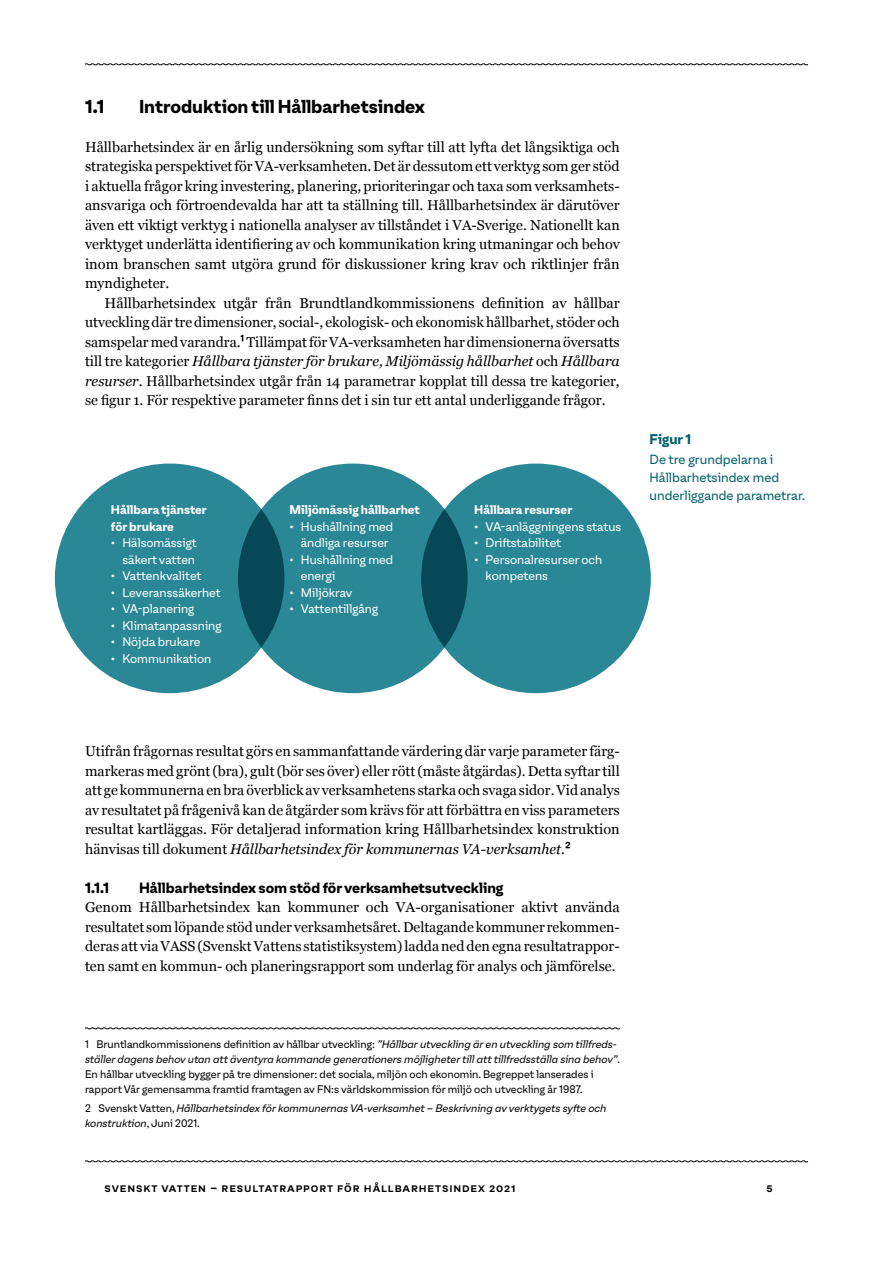
<style>
.page{position:relative;width:893px;height:1263px;background:#fff}
.page>*{position:absolute;margin:0;border:0;box-sizing:border-box;transform-origin:0 0}
.RUBRIK_2{font:700 18px "Oli Grotesk L";letter-spacing:-.005em;color:#000}
.TEXT{font:14.25px/19.5px "Georgia";color:#000;text-align:justify}
.TEXT_INDRAG{font:14.25px/19.5px "Georgia";color:#000;text-align:justify}
.RUBRIK_3{font:700 14.25px "Oli Grotesk L";color:#000}
.Bildtext_rubrik{font:700 13.5px "Oli Grotesk L";color:#00616a}
.Bildtext_färg{font:12.75px/18px "Oli Grotesk L";color:#00616a}
.t1{font:12px/16.5px "Oli Grotesk L";color:#fff}
.TABELL_BOLD{font:700 12px/16.5px "Oli Grotesk L";color:#fff}
.t2{font:500 12px "Oli Grotesk L";letter-spacing:.075em;color:#000}
.FOTNOT{font:10.5px/15px "Oli Grotesk L";color:#000}
.FOTNOT-2{font:italic 10.5px/15px "Oli Grotesk L";color:#000}
.s1{font-family:"Oli Grotesk L";font-weight:500}
.s2{font-style:italic}
.s3{font-style:normal}
</style>
<div class="page">
<svg style="left:85px;top:1027px;width:535px;height:3px"></svg>
<div style="left:55px;top:464px;width:229px;height:229px;background:#2a8896;border-radius:50%"></div>
<div style="left:238px;top:464px;width:230px;height:229px;background:#2a8896;border-radius:50%"></div>
<div style="left:421px;top:464px;width:230px;height:229px;background:#2a8896;border-radius:50%"></div>
<svg style="left:85px;top:1160px;width:723px;height:2px"></svg>
<svg style="left:85px;top:63px;width:723px;height:3px"></svg>
<p class="RUBRIK_2" style="left:85px;top:92px;width:21px">1.1</p>
<p class="RUBRIK_2" style="left:139px;top:92px;width:288px">Introduktion till Hållbarhetsindex</p>
<p class="TEXT" style="left:85px;top:136px;width:536px">Hållbarhetsindex är en årlig undersökning som syftar till att lyfta det långsiktiga och strategiska perspektivet för VA-verksamheten. Det är dessutom ett verktyg som ger stöd i aktuella frågor kring investering, planering, prioriteringar och taxa som verksamhets&shy;ansvariga och förtroendevalda har att ta ställning till. Hållbarhetsindex är därutöver även ett viktigt verktyg i nationella analyser av tillståndet i VA-Sverige. Nationellt kan verktyget underlätta identifiering av och kommunikation kring utmaningar och behov inom branschen samt utgöra grund för diskussioner kring krav och riktlinjer från myndigheter.</p>
<p class="TEXT_INDRAG" style="left:85px;top:292px;width:536px;text-indent:20px">Hållbarhetsindex utgår från Brundtlandkommissionens definition av hållbar utveckling där tre dimensioner, social-, ekologisk- och ekonomisk hållbarhet, stöder och samspelar med varandra.<span class="s1">1</span> Tillämpat för VA-verksamheten har dimensionerna översatts till tre kategorier <span class="s2">Hållbara tjänster för brukare, Miljömässig hållbarhet</span> och <span class="s2">Hållbara resurser</span>. Hållbarhetsindex utgår från 14 parametrar kopplat till dessa tre kategorier, se figur 1. För respektive parameter finns det i sin tur ett antal underliggande frågor.</p>
<p class="TABELL_BOLD" style="left:111px;top:501px;width:98px">Hållbara tjänster för brukare</p>
<p class="t1" style="left:111px;top:534px;width:87px;text-align:right">• Hälsomässigt säkert vatten</p>
<p class="t1" style="left:111px;top:567px;width:92px">• Vattenkvalitet</p>
<p class="t1" style="left:111px;top:583px;width:111px">• Leveranssäkerhet</p>
<p class="t1" style="left:111px;top:600px;width:85px">• VA-planering</p>
<p class="t1" style="left:111px;top:616px;width:112px">• Klimatanpassning</p>
<p class="t1" style="left:111px;top:633px;width:91px">• Nöjda brukare</p>
<p class="t1" style="left:111px;top:649px;width:102px">• Kommunikation</p>
<p class="TABELL_BOLD" style="left:289px;top:501px;width:132px">Miljömässig hållbarhet</p>
<p class="t1" style="left:289px;top:517px;width:105px;text-align:center">• Hushållning med ändliga resurser</p>
<p class="t1" style="left:301px;top:550px;width:94px;text-indent:-11px">• Hushållning med energi</p>
<p class="t1" style="left:289px;top:583px;width:65px">• Miljökrav</p>
<p class="t1" style="left:289px;top:600px;width:90px">• Vattentillgång</p>
<p class="TABELL_BOLD" style="left:474px;top:501px;width:100px">Hållbara resurser</p>
<p class="t1" style="left:474px;top:517px;width:149px">• VA-anläggningens status</p>
<p class="t1" style="left:474px;top:534px;width:89px">• Driftstabilitet</p>
<p class="t1" style="left:486px;top:550px;width:118px;text-indent:-11px">• Personalresurser och kompetens</p>
<p class="Bildtext_rubrik" style="left:649px;top:429px;width:43px">Figur 1</p>
<p class="Bildtext_färg" style="left:649px;top:449px;width:157px">De tre grundpelarna i<br>Hållbarhetsindex med underliggande parametrar.</p>
<p class="TEXT" style="left:85px;top:741px;width:536px">Utifrån frågornas resultat görs en sammanfattande värdering där varje parameter färg&shy;markeras med grönt (bra), gult (bör ses över) eller rött (måste åtgärdas). Detta syftar till att ge kommunerna en bra överblick av verksamhetens starka och svaga sidor. Vid analys av resultatet på frågenivå kan de åtgärder som krävs för att förbättra en viss parameters resultat kartläggas. För detaljerad information kring Hållbarhetsindex konstruktion hänvisas till dokument <span class="s2">Hållbarhetsindex för kommunernas VA-verksamhet</span>.<span class="s1">2</span></p>
<p class="RUBRIK_3" style="left:85px;top:876px;width:26px">1.1.1</p>
<p class="RUBRIK_3" style="left:139px;top:876px;width:366px">Hållbarhetsindex som stöd för verksamhetsutveckling</p>
<p class="TEXT" style="left:85px;top:897px;width:536px">Genom Hållbarhetsindex kan kommuner och VA-organisationer aktivt använda resultatet som löpande stöd under verksamhetsåret. Deltagande kommuner rekommen&shy;deras att via VASS (Svenskt Vattens statistiksystem) ladda ned den egna resultatrappor&shy;ten samt en kommun- och planeringsrapport som underlag för analys och jämförelse.</p>
<p class="FOTNOT" style="left:85px;top:1035px;width:536px">1 Bruntlandkommissionens definition av hållbar utveckling: <span class="s2">”Hållbar utveckling är en utveckling som tillfreds&shy;ställer dagens behov utan att äventyra kommande generationers möjligheter till att tillfredsställa sina behov”</span>.<br>En hållbar utveckling bygger på tre dimensioner: det sociala, miljön och ekonomin. Begreppet lanserades i rapport Vår gemensamma framtid framtagen av FN:s världskommission för miljö och utveckling år 1987.</p>
<p class="FOTNOT-2" style="left:85px;top:1100px;width:523px"><span class="s3">2 Svenskt Vatten,</span> Hållbarhetsindex för kommunernas VA-verksamhet – Beskrivning av verktygets syfte och konstruktion<span class="s3">, Juni 2021.</span></p>
<p class="t2" style="left:105px;top:1178px;width:413px">Svenskt vatten – Resultatrapport för Hållbarhetsindex 2021</p>
<p class="t2" style="left:766px;top:1178px;width:8px">5</p>
</div>
